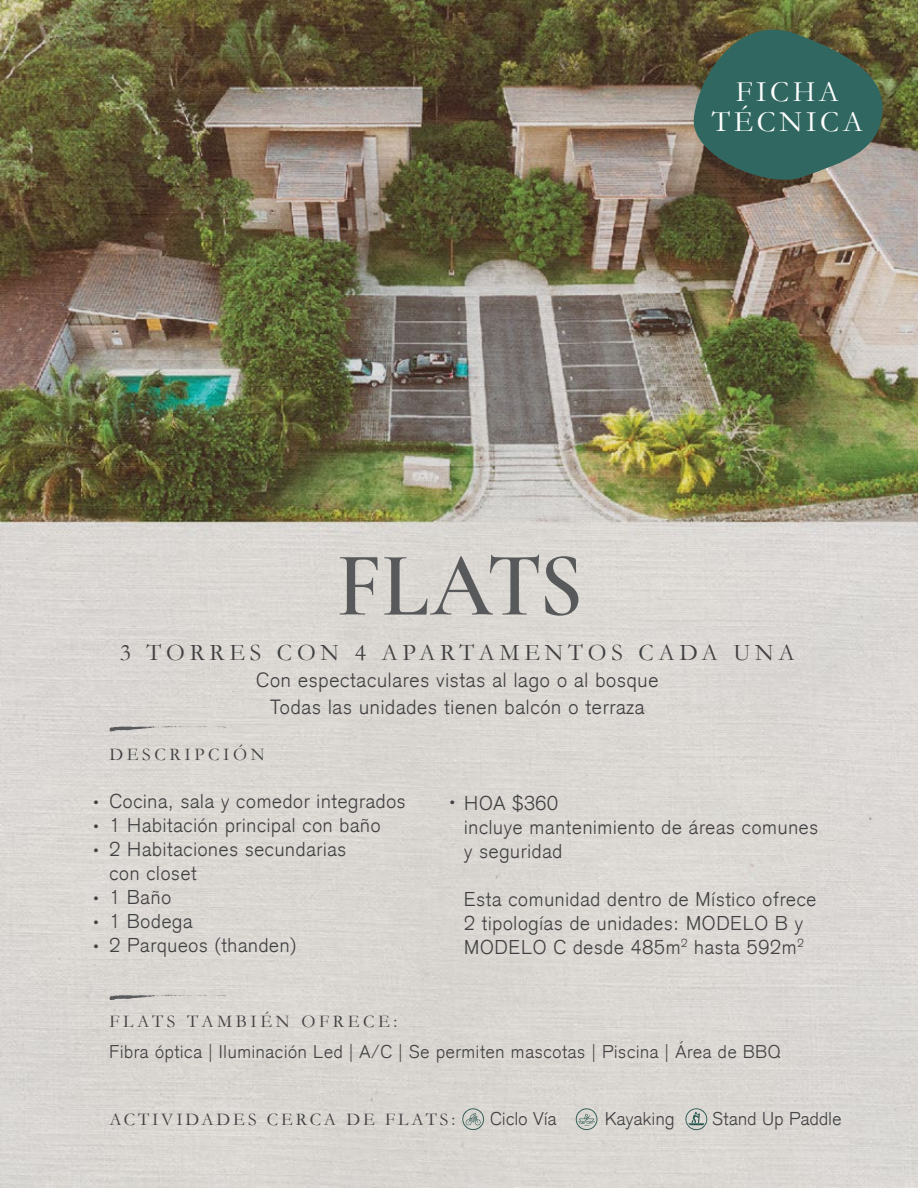
<style>
.page{position:relative;width:918px;height:1188px;background:#fff}
.page>*{position:absolute;margin:0;border:0;box-sizing:border-box;transform-origin:0 0}
.t1{font:29.85px/29.8px "Garamond";letter-spacing:.12em;color:#fff;text-align:center}
.t2{font:24px "Garamond";letter-spacing:.2em;color:#414042}
.t3{font:300 19.95px/27px "Akzidenz Grotesk CE";letter-spacing:.04em;color:#414042;text-align:center}
.t4{font:300 19.5px/24px "Akzidenz Grotesk CE";letter-spacing:.04em;color:#414042}
.t5{font:300 18px "Akzidenz Grotesk CE";letter-spacing:.04em;color:#414042}
.t6{font:18px "Garamond";letter-spacing:.2em;color:#414042}
.t7{font:300 18px "Akzidenz Grotesk CE";letter-spacing:.02em;color:#414042}
.t8{font:18px "Garamond";letter-spacing:.16em;color:#414042}
.t9{font:300 10.5px "Akzidenz Grotesk CE";color:#414042}
</style>
<div class="page">
<img style="left:0;top:0;width:918px;height:1188px">
<svg style="left:109px;top:726px;width:173px;height:5px"></svg>
<svg style="left:109px;top:995px;width:173px;height:5px"></svg>
<svg style="left:690px;top:11px;width:196px;height:178px"></svg>
<svg style="left:340px;top:557px;width:38px;height:58px"></svg>
<svg style="left:384px;top:555px;width:155px;height:60px"></svg>
<svg style="left:545px;top:556px;width:33px;height:60px"></svg>
<svg style="left:462px;top:1108px;width:22px;height:22px"></svg>
<svg style="left:576px;top:1108px;width:21px;height:22px"></svg>
<svg style="left:685px;top:1108px;width:22px;height:22px"></svg>
<h1 class="t1" style="left:712px;top:76px;width:152px">FICHA<br>TÉCNICA</h1>
<p class="t2" style="left:120px;top:636px;width:677px">3 TORRES CON 4 APARTAMENTOS CADA UNA</p>
<p class="t3" style="left:256px;top:666px;width:404px">Con espectaculares vistas al lago o al bosque<br>Todas las unidades tienen balcón o terraza</p>
<p class="t9" style="left:93px;top:796px;width:7px">•</p>
<p class="t9" style="left:93px;top:820px;width:7px">•</p>
<p class="t9" style="left:93px;top:844px;width:7px">•</p>
<p class="t9" style="left:93px;top:892px;width:7px">•</p>
<p class="t9" style="left:93px;top:916px;width:7px">•</p>
<p class="t9" style="left:93px;top:940px;width:7px">•</p>
<p class="t6" style="left:109px;top:742px;width:157px">DESCRIPCIÓN</p>
<p class="t4" style="left:109px;top:789px;width:298px">Cocina, sala y comedor integrados<br>1 Habitación principal con baño<br>2 Habitaciones secundarias<br>con closet<br>1 Baño<br>1 Bodega<br>2 Parqueos (thanden)</p>
<p class="t9" style="left:450px;top:796px;width:7px">•</p>
<p class="t4" style="left:464px;top:791px;width:355px">HOA $360<br>incluye mantenimiento de áreas comunes y seguridad</p>
<p class="t4" style="left:464px;top:887px;width:354px">Esta comunidad dentro de Místico ofrece<br>2 tipologías de unidades: MODELO B y<br>MODELO C desde 485m<sup>2</sup> hasta 592m<sup>2</sup></p>
<p class="t6" style="left:109px;top:1010px;width:290px">FLATS TAMBIÉN OFRECE:</p>
<p class="t5" style="left:109px;top:1040px;width:673px">Fibra óptica | Iluminación Led | A/C | Se permiten mascotas | Piscina | Área de BBQ</p>
<p class="t8" style="left:109px;top:1107px;width:347px">ACTIVIDADES CERCA DE FLATS:</p>
<p class="t7" style="left:490px;top:1107px;width:68px">Ciclo Vía</p>
<p class="t7" style="left:605px;top:1107px;width:71px">Kayaking</p>
<p class="t7" style="left:712px;top:1107px;width:131px">Stand Up Paddle</p>
</div>
